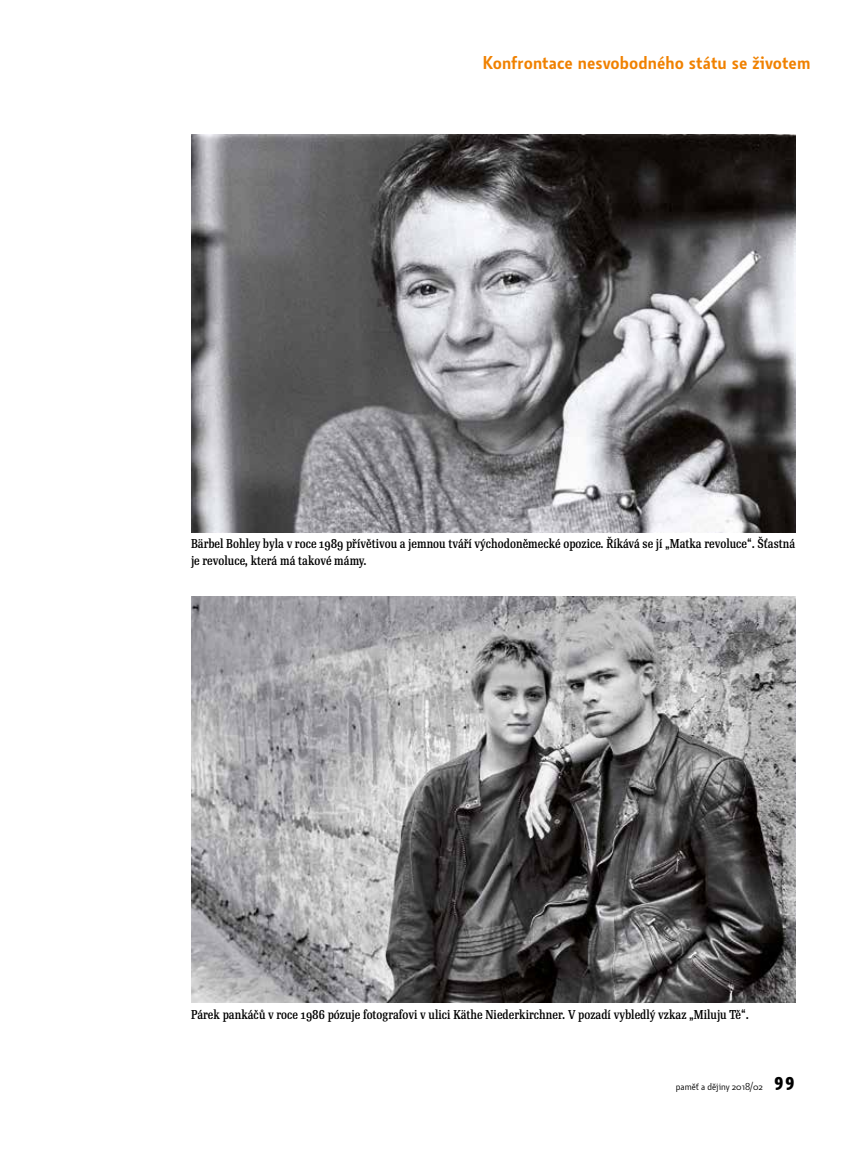
<style>
.page{position:relative;width:859px;height:1149px;background:#fff}
.page>*{position:absolute;margin:0;border:0;box-sizing:border-box;transform-origin:0 0}
.t1{font:600 18px "Botanika Std";color:#f08100}
.t2{font:500 12.45px/16.2px "Re Public Std Cond";color:#000}
.t3{font:9.75px "Botanika Std";color:#000}
.s1{font-family:"Botanika Mono";font-weight:700;font-size:18px}
</style>
<div class="page">
<img style="left:191px;top:135px;width:604px;height:397px">
<img style="left:191px;top:596px;width:604px;height:405px">
<h1 class="t1" style="left:483px;top:51px;width:329px">Konfrontace nesvobodného státu se životem</h1>
<p class="t2" style="left:191px;top:535px;width:606px">Bärbel Bohley byla v roce 1989 přívětivou a jemnou tváří východoněmecké opozice. Říkává se jí „Matka revoluce“. Šťastná je revoluce, která má takové mámy.</p>
<p class="t2" style="left:191px;top:1005px;width:559px">Párek pankáčů v roce 1986 pózuje fotografovi v ulici Käthe Niederkirchner. V pozadí vybledlý vzkaz „Miluju Tě“.</p>
<p class="t3" style="left:676px;top:1080px;width:121px">paměť a dějiny 2018/02 <span class="s1">99</span></p>
</div>
